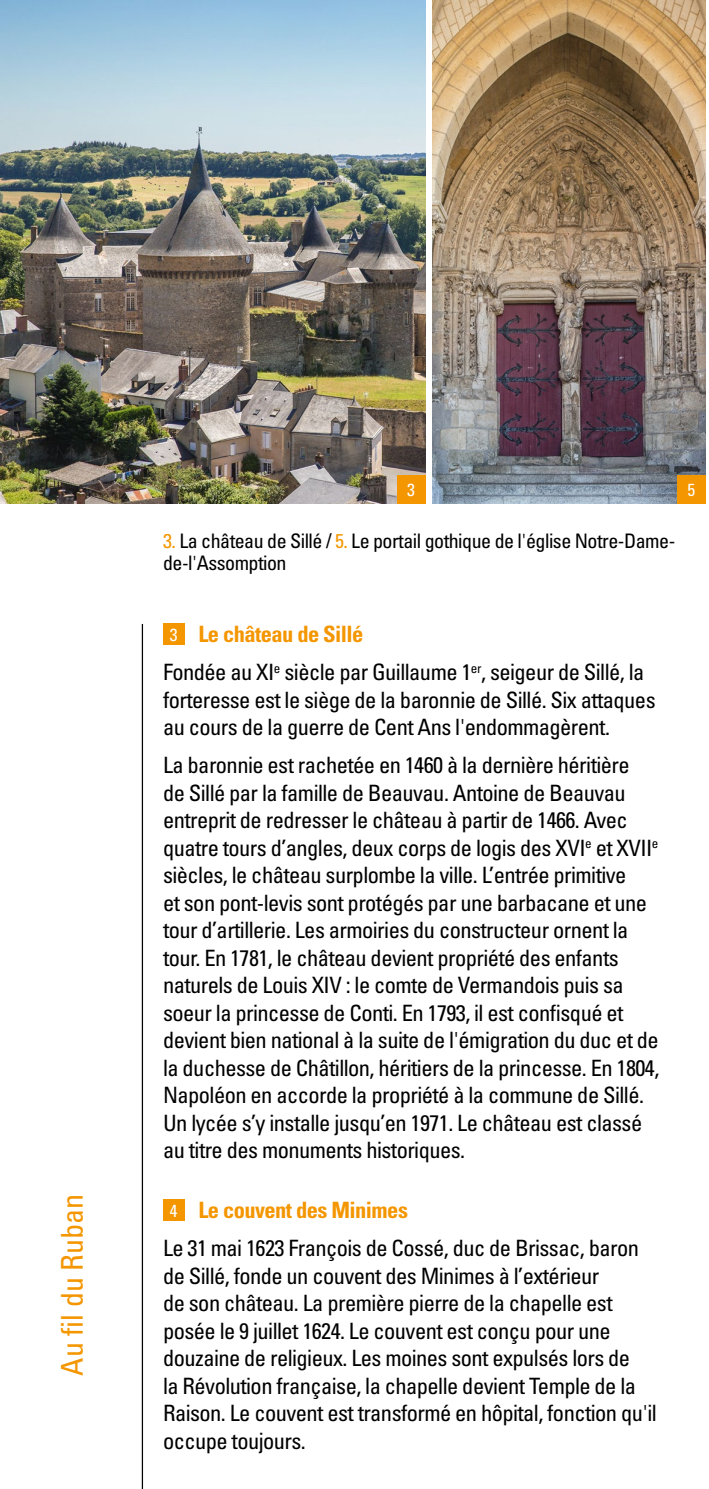
<style>
.page{position:relative;width:709px;height:1489px;background:#fff}
.page>*{position:absolute;margin:0;border:0;box-sizing:border-box;transform-origin:0 0}
.t1{font:condensed 30px "Univers LTCYR 57";color:#f49600}
.t2{font:condensed 22.5px/27.5px "Univers LTCYR 57";letter-spacing:-.025em;color:#000}
.t3{font:22.5px "Univers LTCYR 67 Bold Cond";letter-spacing:-.025em;color:#f49600}
.t4{font:condensed 20px/22.5px "Univers LTCYR 57";letter-spacing:-.025em;color:#000}
.t5{font:condensed 17.5px "Univers LTCYR 57";color:#fff}
.s1{color:#f49600}
</style>
<div class="page">
<img style="left:0;top:0;width:425px;height:503px">
<div style="left:163px;top:623px;width:21px;height:21px;background:#f49600"></div>
<div style="left:163px;top:1199px;width:21px;height:21px;background:#f49600"></div>
<hr style="left:142px;top:624px;width:1px;height:864px;background:#000">
<div style="left:397px;top:475px;width:28px;height:28px;background:#f49600"></div>
<img style="left:432px;top:0;width:273px;height:503px">
<div style="left:677px;top:475px;width:28px;height:28px;background:#f49600"></div>
<h1 class="t1" style="left:53px;top:1375px;width:183px;rotate:-90deg">Au fil du Ruban</h1>
<p class="t5" style="left:407px;top:479px;width:9px">3</p>
<p class="t5" style="left:687px;top:479px;width:9px">5</p>
<p class="t4" style="left:163px;top:529px;width:514px"><span class="s1">3.</span> La château de Sillé / <span class="s1">5.</span> Le portail gothique de l'église Notre-Dame&shy;de-l'Assomption</p>
<p class="t3" style="left:198px;top:620px;width:166px">Le château de Sillé</p>
<p class="t2" style="left:163px;top:657px;width:494px">Fondée au XI<sup>e</sup> siècle par Guillaume 1<sup>er</sup>, seigeur de Sillé, la forteresse est le siège de la baronnie de Sillé. Six attaques au cours de la guerre de Cent Ans l'endommagèrent.</p>
<p class="t2" style="left:163px;top:751px;width:498px">La baronnie est rachetée en 1460 à la dernière héritière<br>de Sillé par la famille de Beauvau. Antoine de Beauvau entreprit de redresser le château à partir de 1466. Avec quatre tours d’angles, deux corps de logis des XVI<sup>e</sup> et XVII<sup>e </sup>siècles, le château surplombe la ville. L’entrée primitive<br>et son pont-levis sont protégés par une barbacane et une tour d’artillerie. Les armoiries du constructeur ornent la tour. En 1781, le château devient propriété des enfants naturels de Louis XIV : le comte de Vermandois puis sa soeur la princesse de Conti. En 1793, il est confisqué et devient bien national à la suite de l'émigration du duc et de la duchesse de Châtillon, héritiers de la princesse. En 1804, Napoléon en accorde la propriété à la commune de Sillé.<br>Un lycée s’y installe jusqu’en 1971. Le château est classé au titre des monuments historiques.</p>
<p class="t3" style="left:198px;top:1195px;width:211px">Le couvent des Minimes</p>
<p class="t2" style="left:163px;top:1233px;width:495px">Le 31 mai 1623 François de Cossé, duc de Brissac, baron de Sillé, fonde un couvent des Minimes à l’extérieur<br>de son château. La première pierre de la chapelle est posée le 9 juillet 1624. Le couvent est conçu pour une douzaine de religieux. Les moines sont expulsés lors de<br>la Révolution française, la chapelle devient Temple de la Raison. Le couvent est transformé en hôpital, fonction qu'il occupe toujours.</p>
<p class="t5" style="left:170px;top:623px;width:9px">3</p>
<p class="t5" style="left:170px;top:1199px;width:9px">4</p>
</div>
